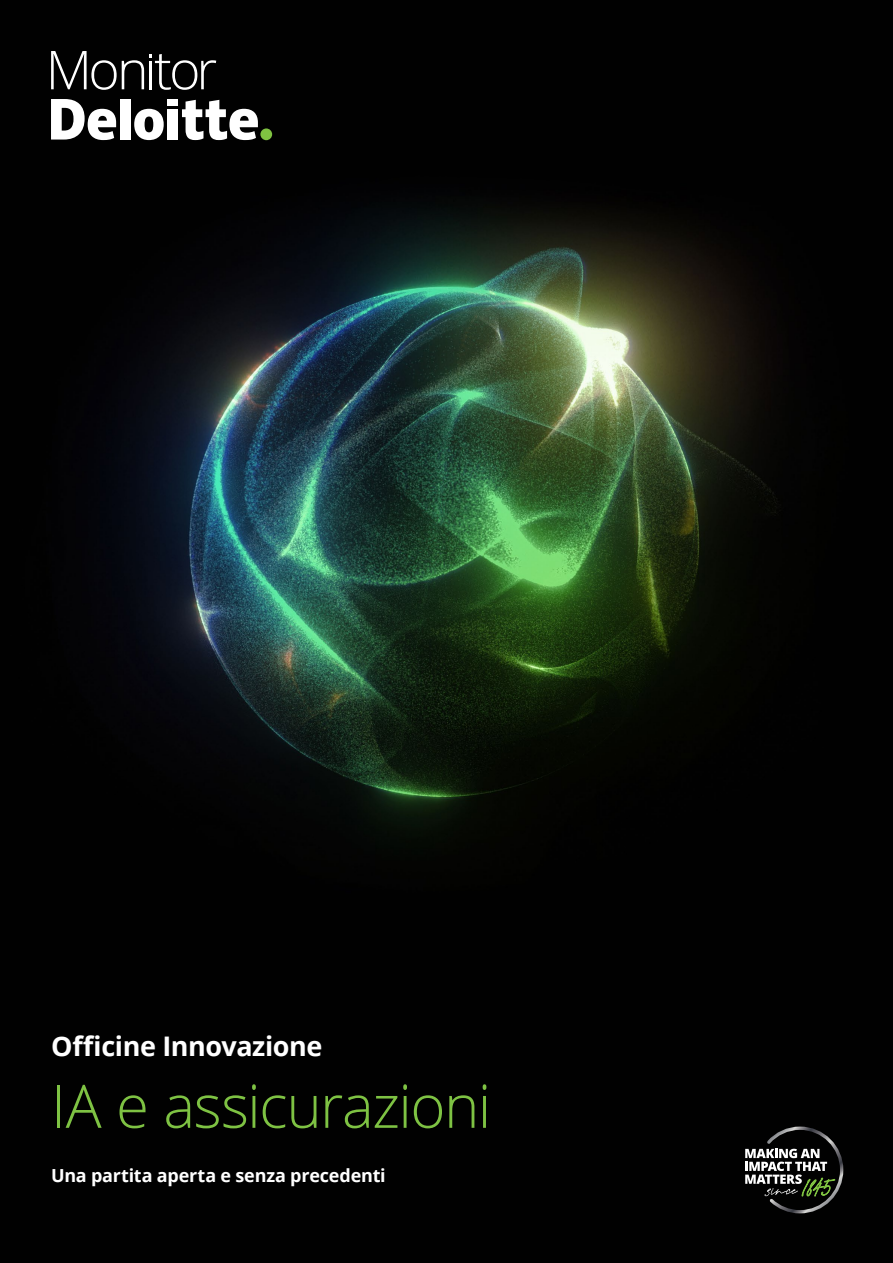
<style>
.page{position:relative;width:893px;height:1263px;background:#fff}
.page>*{position:absolute;margin:0;border:0;box-sizing:border-box;transform-origin:0 0}
.Cover_subtitle__12_22pt{font:300 60px "Open Sans";letter-spacing:-.025em;color:#7ec243}
.Cover_subtitle__12_22pt-2{font:700 27px "Open Sans";letter-spacing:-.015em;color:#fff}
.Cover_subtitle__12_22pt-3{font:700 18px "Open Sans";letter-spacing:-.01em;color:#fff}
</style>
<div class="page">
<img style="left:0;top:0;width:893px;height:1260px">
<svg style="left:51px;top:51px;width:165px;height:39px;background:#353535"></svg>
<div style="left:260px;top:128px;width:12px;height:12px;background:#7fc241;border-radius:50%"></div>
<div style="left:120px;top:99px;width:10px;height:41px;background:#fff"></div>
<svg style="left:134px;top:109px;width:30px;height:31px"></svg>
<div style="left:168px;top:109px;width:10px;height:31px;background:#fff"></div>
<div style="left:168px;top:99px;width:10px;height:7px;background:#fff"></div>
<svg style="left:182px;top:100px;width:76px;height:40px"></svg>
<svg style="left:51px;top:99px;width:65px;height:41px"></svg>
<svg style="left:745px;top:1126px;width:98px;height:87px;background:#343633"></svg>
<p class="Cover_subtitle__12_22pt-2" style="left:51px;top:1027px;width:273px">Officine Innovazione</p>
<p class="Cover_subtitle__12_22pt" style="left:51px;top:1065px;width:442px">IA e assicurazioni</p>
<p class="Cover_subtitle__12_22pt-3" style="left:51px;top:1163px;width:336px">Una partita aperta e senza precedenti</p>
</div>
